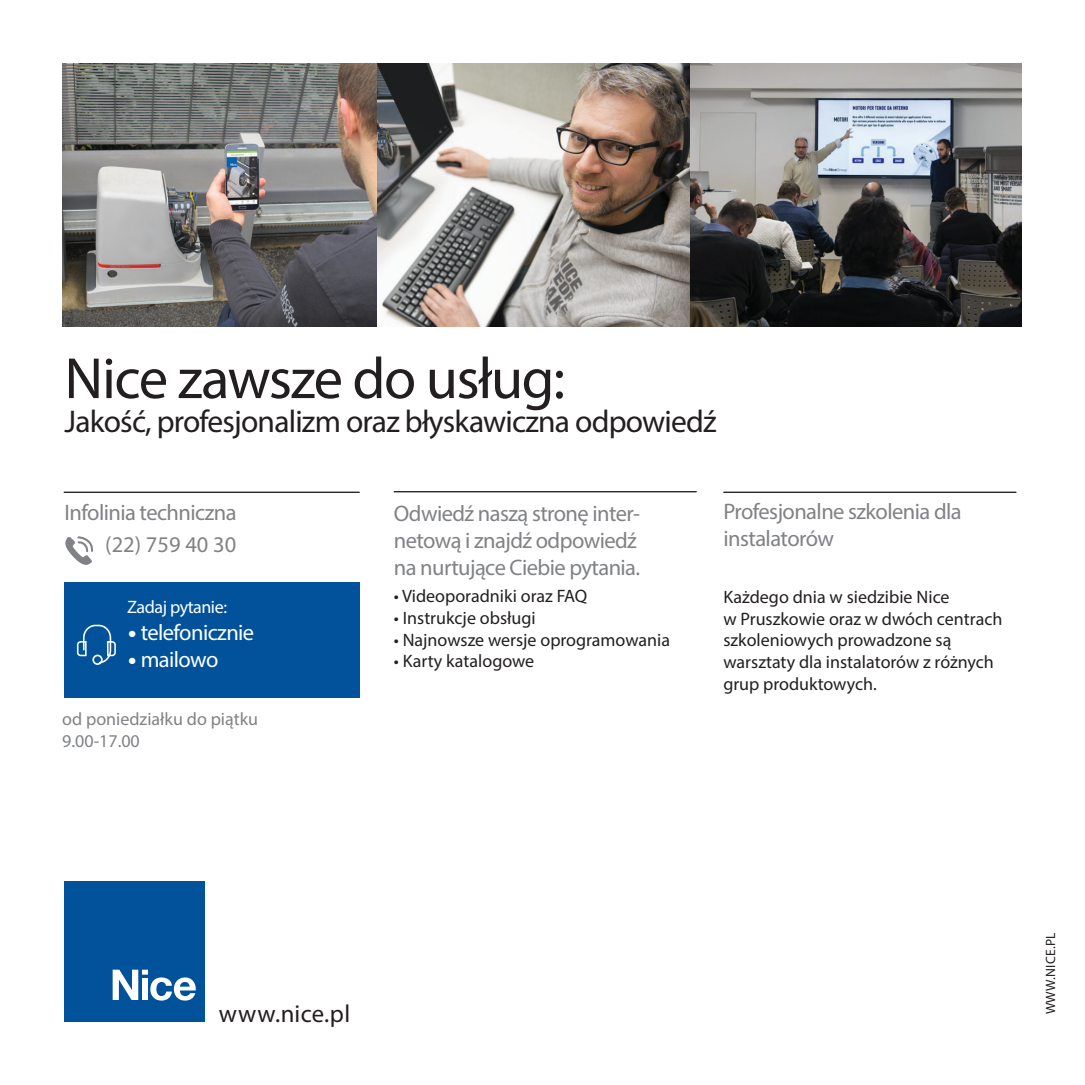
<style>
.page{position:relative;width:1085px;height:1085px;background:#fff}
.page>*{position:absolute;margin:0;border:0;box-sizing:border-box;transform-origin:0 0}
.t1{font:58.5px "Myriad Pro";letter-spacing:-.025em;color:#231f20}
.t2{font:31.5px "Myriad Pro";letter-spacing:-.025em;color:#231f20}
.t3{font:24.75px "Myriad Pro";letter-spacing:.015em;color:#231f20}
.t4{font:22.5px/27px "Myriad Pro";letter-spacing:-.025em;color:#808285}
.t5{font:22.5px "Myriad Pro";letter-spacing:-.025em;color:#fff}
.t6{font:18px/21.6px "Myriad Pro";color:#231f20}
.t7{font:18px "Myriad Pro";color:#808285}
.t8{font:18px "Myriad Pro";letter-spacing:-.025em;color:#fff}
.t9{font:13.5px "Myriad Pro";letter-spacing:.02em;color:#231f20}
.s1{font-family:"PF Din Text Comp Pro";font-weight:500}
</style>
<div class="page">
<div style="left:64px;top:582px;width:295px;height:116px;background:#01529b"></div>
<div style="left:64px;top:881px;width:140px;height:139px;background:#01529b"></div>
<svg style="left:113px;top:969px;width:83px;height:31px"></svg>
<img style="left:63px;top:64px;width:957px;height:262px">
<svg style="left:65px;top:536px;width:29px;height:29px"></svg>
<hr style="left:64px;top:492px;width:295px;height:1px;background:#231f20">
<hr style="left:394px;top:491px;width:302px;height:1px;background:#231f20">
<hr style="left:723px;top:492px;width:293px;height:1px;background:#231f20">
<svg style="left:76px;top:624px;width:40px;height:40px"></svg>
<div style="left:92px;top:654px;width:11px;height:10px;border:2px solid #fff;border-radius:50%"></div>
<p class="t1" style="left:64px;top:342px;width:502px">Nice zawsze do usług:</p>
<p class="t2" style="left:64px;top:402px;width:653px">Jakość, profesjonalizm oraz błyskawiczna odpowiedź</p>
<p class="t4" style="left:64px;top:498px;width:173px">Infolinia techniczna</p>
<p class="t4" style="left:394px;top:499px;width:248px">Odwiedź naszą stronę inter&shy;netową i znajdź odpowiedź na nurtujące Ciebie pytania.</p>
<p class="t4" style="left:723px;top:497px;width:240px">Profesjonalne szkolenia dla</p>
<p class="t4" style="left:105px;top:531px;width:132px">(22) 759 40 30</p>
<p class="t4" style="left:723px;top:524px;width:112px">instalatorów</p>
<p class="t8" style="left:127px;top:596px;width:101px">Zadaj pytanie:</p>
<p class="t5" style="left:127px;top:618px;width:129px"><span class="s1">•</span> telefonicznie</p>
<p class="t5" style="left:127px;top:645px;width:93px"><span class="s1">•</span> mailowo</p>
<p class="t7" style="left:62px;top:707px;width:197px">od poniedziałku do piątku</p>
<p class="t7" style="left:62px;top:729px;width:79px">9.00-17.00</p>
<p class="t6" style="left:394px;top:585px;width:195px">• Videoporadniki oraz FAQ</p>
<p class="t6" style="left:394px;top:606px;width:143px">• Instrukcje obsługi</p>
<p class="t6" style="left:394px;top:628px;width:278px">• Najnowsze wersje oprogramowania</p>
<p class="t6" style="left:394px;top:650px;width:142px">• Karty katalogowe</p>
<p class="t6" style="left:723px;top:586px;width:280px">Każdego dnia w siedzibie Nice<br>w Pruszkowie oraz w dwóch centrach szkoleniowych prowadzone są warsztaty dla instalatorów z różnych grup produktowych.</p>
<p class="t3" style="left:219px;top:997px;width:133px">www.nice.pl</p>
<p class="t9" style="left:1042px;top:1014px;width:83px;rotate:-90deg">WWW.NICE.PL</p>
</div>
